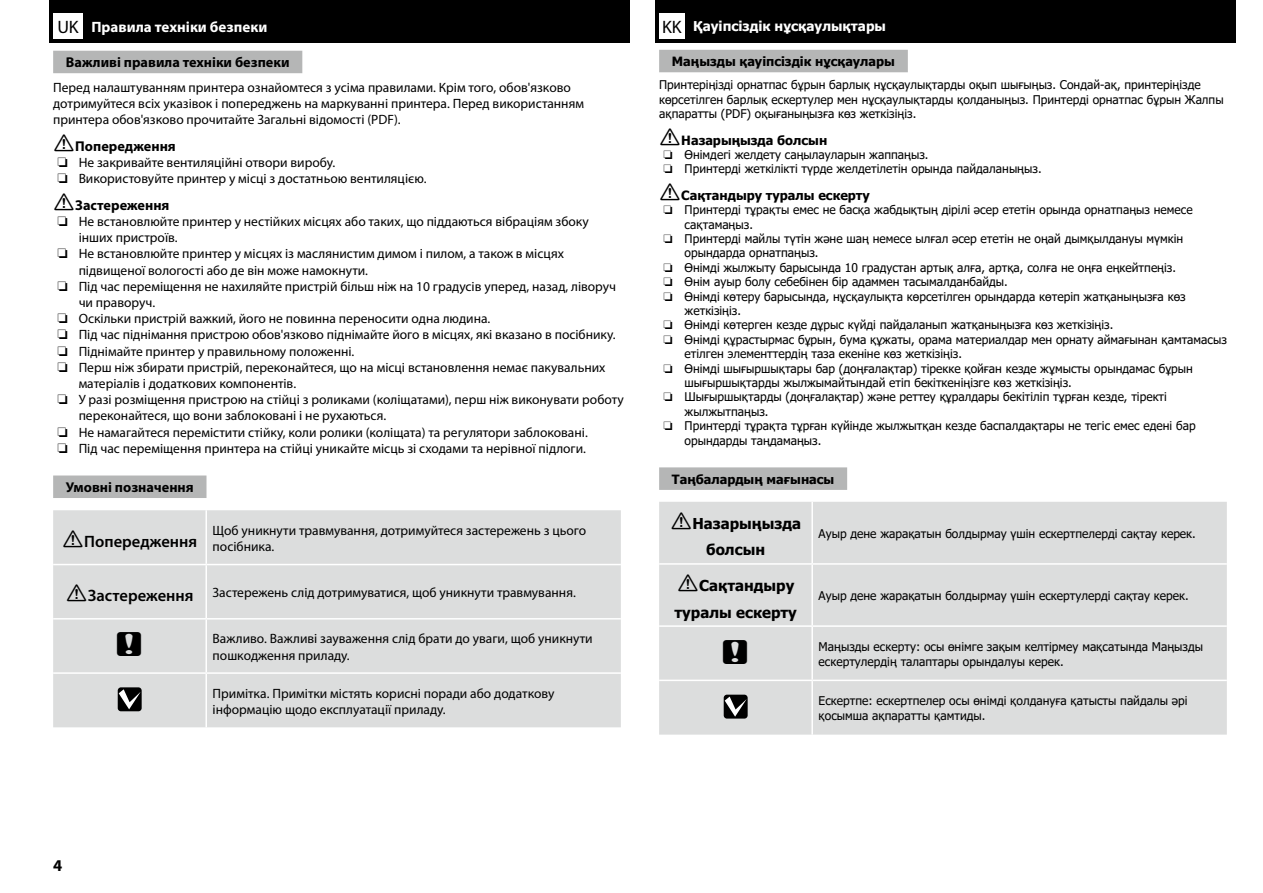
<style>
.page{position:relative;width:1263px;height:893px;background:#fff}
.page>*{position:absolute;margin:0;border:0;box-sizing:border-box;transform-origin:0 0}
.t1{font:33px "TP Publication Group Icons 3 AA";color:#000}
.t2{font:600 16.5px "Myriad Pro";color:#000}
.t3{font:700 16.5px "Myriad Pro";color:#000}
.t4{font:700 15px/26.2px "Tahoma";color:#000;text-align:center}
.t5{font:700 15px "Myriad Pro";color:#fff}
.t6{font:700 14.25px "Myriad Pro";color:#000}
.t7{font:13.5px/16.2px "Myriad Pro";color:#000}
.t8{font:700 13.5px "Tahoma";color:#fff}
.t9{font:700 12.75px "Tahoma";color:#000}
.t10{font:12px/14.4px "Tahoma";color:#000}
.s1{font-weight:400;font-size:18px;color:#000}
.s2{font-family:"TP Publication Group Icons 4 AAA";font-weight:400;font-size:24px}
.s3{font-family:"TP Publication Group Icons 4 AAA";font-size:24px}
.s4{font-weight:600;font-size:16.5px}
.s5{font-family:"Myriad Pro";font-weight:400;font-size:18px;color:#000}
</style>
<div class="page">
<div style="left:49px;top:0;width:580px;height:43px;background:#000"></div>
<div style="left:655px;top:0;width:580px;height:43px;background:#000"></div>
<div style="left:53px;top:13px;width:30px;height:25px;background:#fff"></div>
<div style="left:53px;top:51px;width:249px;height:22px;background:#b5b6b6"></div>
<div style="left:53px;top:475px;width:153px;height:23px;background:#b5b6b6"></div>
<div style="left:53px;top:510px;width:568px;height:217px;background:#dcdddd"></div>
<hr style="left:53px;top:618px;width:153px;height:2px;background:#fff">
<hr style="left:206px;top:618px;width:415px;height:2px;background:#fff">
<hr style="left:205px;top:620px;width:2px;height:52px;background:#fff">
<hr style="left:53px;top:672px;width:153px;height:2px;background:#fff">
<hr style="left:206px;top:672px;width:415px;height:2px;background:#fff">
<hr style="left:205px;top:674px;width:2px;height:53px;background:#fff">
<hr style="left:205px;top:510px;width:2px;height:54px;background:#fff">
<hr style="left:53px;top:564px;width:153px;height:1px;background:#fff">
<hr style="left:206px;top:564px;width:415px;height:1px;background:#fff">
<hr style="left:205px;top:565px;width:2px;height:53px;background:#fff">
<svg style="left:118px;top:687px;width:24px;height:24px"></svg>
<div style="left:659px;top:13px;width:26px;height:25px;background:#fff"></div>
<div style="left:659px;top:50px;width:249px;height:22px;background:#b5b6b6"></div>
<div style="left:659px;top:467px;width:188px;height:23px;background:#b5b6b6"></div>
<div style="left:659px;top:502px;width:568px;height:233px;background:#dcdddd"></div>
<hr style="left:659px;top:625px;width:153px;height:2px;background:#fff">
<hr style="left:812px;top:625px;width:415px;height:2px;background:#fff">
<hr style="left:811px;top:627px;width:2px;height:53px;background:#fff">
<hr style="left:659px;top:680px;width:153px;height:1px;background:#fff">
<hr style="left:812px;top:680px;width:415px;height:1px;background:#fff">
<hr style="left:811px;top:681px;width:2px;height:54px;background:#fff">
<hr style="left:811px;top:502px;width:2px;height:61px;background:#fff">
<hr style="left:659px;top:563px;width:153px;height:2px;background:#fff">
<hr style="left:812px;top:563px;width:415px;height:2px;background:#fff">
<hr style="left:811px;top:565px;width:2px;height:60px;background:#fff">
<svg style="left:724px;top:695px;width:24px;height:24px"></svg>
<p class="t5" style="left:57px;top:17px;width:212px"><span class="s1">UK</span> Правила техніки безпеки</p>
<p class="t6" style="left:66px;top:53px;width:225px">Важливі правила техніки безпеки</p>
<p class="t7" style="left:53px;top:79px;width:532px">Перед налаштуванням принтера ознайомтеся з усіма правилами. Крім того, обов'язково дотримуйтеся всіх указівок і попереджень на маркуванні принтера. Перед використанням принтера обов'язково прочитайте Загальні відомості (PDF).</p>
<p class="t6" style="left:53px;top:137px;width:124px"><span class="s2">!</span>Попередження</p>
<p class="t7" style="left:57px;top:154px;width:371px">❏ Не закривайте вентиляційні отвори виробу.<br>❏ Використовуйте принтер у місці з достатньою вентиляцією.</p>
<p class="t6" style="left:53px;top:196px;width:118px"><span class="s2">!</span>Застереження</p>
<p class="t7" style="left:57px;top:213px;width:533px">❏ Не встановлюйте принтер у нестійких місцях або таких, що піддаються вібраціям збоку</p>
<p class="t7" style="left:79px;top:229px;width:101px">інших пристроїв.</p>
<p class="t7" style="left:57px;top:245px;width:508px">❏ Не встановлюйте принтер у місцях із маслянистим димом і пилом, а також в місцях</p>
<p class="t7" style="left:79px;top:262px;width:291px">підвищеної вологості або де він може намокнути.</p>
<p class="t7" style="left:57px;top:278px;width:560px">❏ Під час переміщення не нахиляйте пристрій більш ніж на 10 градусів уперед, назад, ліворуч</p>
<p class="t7" style="left:79px;top:294px;width:78px">чи праворуч.</p>
<p class="t7" style="left:57px;top:310px;width:434px">❏ Оскільки пристрій важкий, його не повинна переносити одна людина.</p>
<p class="t7" style="left:57px;top:326px;width:560px">❏ Під час піднімання пристрою обов'язково піднімайте його в місцях, які вказано в посібнику.</p>
<p class="t7" style="left:57px;top:343px;width:299px">❏ Піднімайте принтер у правильному положенні.</p>
<p class="t7" style="left:57px;top:359px;width:550px">❏ Перш ніж збирати пристрій, переконайтеся, що на місці встановлення немає пакувальних</p>
<p class="t7" style="left:79px;top:375px;width:219px">матеріалів і додаткових компонентів.</p>
<p class="t7" style="left:57px;top:391px;width:568px">❏ У разі розміщення пристрою на стійці з роликами (коліщатами), перш ніж виконувати роботу</p>
<p class="t7" style="left:79px;top:407px;width:309px">переконайтеся, що вони заблоковані і не рухаються.</p>
<p class="t7" style="left:57px;top:424px;width:532px">❏ Не намагайтеся перемістити стійку, коли ролики (коліщата) та регулятори заблоковані.</p>
<p class="t7" style="left:57px;top:440px;width:530px">❏ Під час переміщення принтера на стійці уникайте місць зі сходами та нерівної підлоги.</p>
<p class="t6" style="left:66px;top:478px;width:129px">Умовні позначення</p>
<h2 class="t2" style="left:62px;top:531px;width:137px"><span class="s2">!</span>Попередження</h2>
<p class="t7" style="left:213px;top:522px;width:375px">Щоб уникнути травмування, дотримуйтеся застережень з цього посібника.</p>
<p class="t7" style="left:66px;top:584px;width:512px"><span class="s3">!</span><span class="s4">Застереження</span> Застережень слід дотримуватися, щоб уникнути травмування.</p>
<h1 class="t1" style="left:117px;top:623px;width:27px">c</h1>
<p class="t7" style="left:213px;top:631px;width:382px">Важливо. Важливі зауваження слід брати до уваги, щоб уникнути пошкодження приладу.</p>
<p class="t7" style="left:213px;top:685px;width:343px">Примітка. Примітки містять корисні поради або додаткову інформацію щодо експлуатації приладу.</p>
<p class="t8" style="left:662px;top:17px;width:225px"><span class="s5">KK</span> Қауіпсіздік нұсқаулықтары</p>
<p class="t9" style="left:672px;top:53px;width:225px">Маңызды қауіпсіздік нұсқаулары</p>
<p class="t10" style="left:659px;top:78px;width:566px">Принтеріңізді орнатпас бұрын барлық нұсқаулықтарды оқып шығыңыз. Сондай-ақ, принтеріңізде көрсетілген барлық ескертулер мен нұсқаулықтарды қолданыңыз. Принтерді орнатпас бұрын Жалпы ақпаратты (PDF) оқығаныңызға көз жеткізіңіз.</p>
<p class="t9" style="left:659px;top:131px;width:170px"><span class="s2">!</span>Назарыңызда болсын</p>
<p class="t10" style="left:663px;top:148px;width:380px">❏ Өнімдегі желдету саңылауларын жаппаңыз.<br>❏ Принтерді жеткілікті түрде желдетілетін орында пайдаланыңыз.</p>
<p class="t9" style="left:659px;top:186px;width:212px"><span class="s2">!</span>Сақтандыру туралы ескерту</p>
<p class="t10" style="left:663px;top:203px;width:531px">❏ Принтерді тұрақты емес не басқа жабдықтың дірілі әсер ететін орында орнатпаңыз немесе</p>
<p class="t10" style="left:685px;top:218px;width:70px">сақтамаңыз.</p>
<p class="t10" style="left:663px;top:232px;width:521px">❏ Принтерді майлы түтін және шаң немесе ылғал әсер ететін не оңай дымқылдануы мүмкін</p>
<p class="t10" style="left:685px;top:247px;width:135px">орындарда орнатпаңыз.</p>
<p class="t10" style="left:663px;top:261px;width:514px">❏ Өнімді жылжыту барысында 10 градустан артық алға, артқа, солға не оңға еңкейтпеңіз.</p>
<p class="t10" style="left:663px;top:275px;width:346px">❏ Өнім ауыр болу себебінен бір адаммен тасымалданбайды.</p>
<p class="t10" style="left:663px;top:290px;width:524px">❏ Өнімді көтеру барысында, нұсқаулықта көрсетілген орындарда көтеріп жатқаныңызға көз</p>
<p class="t10" style="left:685px;top:304px;width:58px">жеткізіңіз.</p>
<p class="t10" style="left:663px;top:319px;width:451px">❏ Өнімді көтерген кезде дұрыс күйді пайдаланып жатқаныңызға көз жеткізіңіз.</p>
<p class="t10" style="left:663px;top:333px;width:565px">❏ Өнімді құрастырмас бұрын, бума құжаты, орама материалдар мен орнату аймағынан қамтамасыз</p>
<p class="t10" style="left:685px;top:347px;width:279px">етілген элементтердің таза екеніне көз жеткізіңіз.</p>
<p class="t10" style="left:663px;top:362px;width:531px">❏ Өнімді шығыршықтары бар (доңғалақтар) тірекке қойған кезде жұмысты орындамас бұрын</p>
<p class="t10" style="left:685px;top:376px;width:389px">шығыршықтарды жылжымайтындай етіп бекіткеніңізге көз жеткізіңіз.</p>
<p class="t10" style="left:663px;top:391px;width:505px">❏ Шығыршықтарды (доңғалақтар) және реттеу құралдары бекітіліп тұрған кезде, тіректі</p>
<p class="t10" style="left:685px;top:405px;width:85px">жылжытпаңыз.</p>
<p class="t10" style="left:663px;top:419px;width:534px">❏ Принтерді тұрақта тұрған күйінде жылжытқан кезде баспалдақтары не тегіс емес едені бар</p>
<p class="t10" style="left:685px;top:434px;width:138px">орындарды таңдамаңыз.</p>
<p class="t9" style="left:672px;top:470px;width:164px">Таңбалардың мағынасы</p>
<p class="t4" style="left:670px;top:511px;width:132px"><span class="s2">!</span>Назарыңызда болсын</p>
<p class="t10" style="left:819px;top:527px;width:379px">Ауыр дене жарақатын болдырмау үшін ескертпелерді сақтау керек.</p>
<p class="t4" style="left:674px;top:573px;width:124px;text-align:left"><span class="s2">!</span>Сақтандыру туралы ескерту</p>
<p class="t10" style="left:819px;top:589px;width:372px">Ауыр дене жарақатын болдырмау үшін ескертулерді сақтау керек.</p>
<h1 class="t1" style="left:723px;top:631px;width:27px">c</h1>
<p class="t10" style="left:819px;top:640px;width:386px">Маңызды ескерту: осы өнімге зақым келтірмеу мақсатында Маңызды ескертулердің талаптары орындалуы керек.</p>
<p class="t10" style="left:819px;top:695px;width:370px">Ескертпе: ескертпелер осы өнімді қолдануға қатысты пайдалы әрі қосымша ақпаратты қамтиды.</p>
<h2 class="t3" style="left:53px;top:854px;width:11px">4</h2>
</div>
